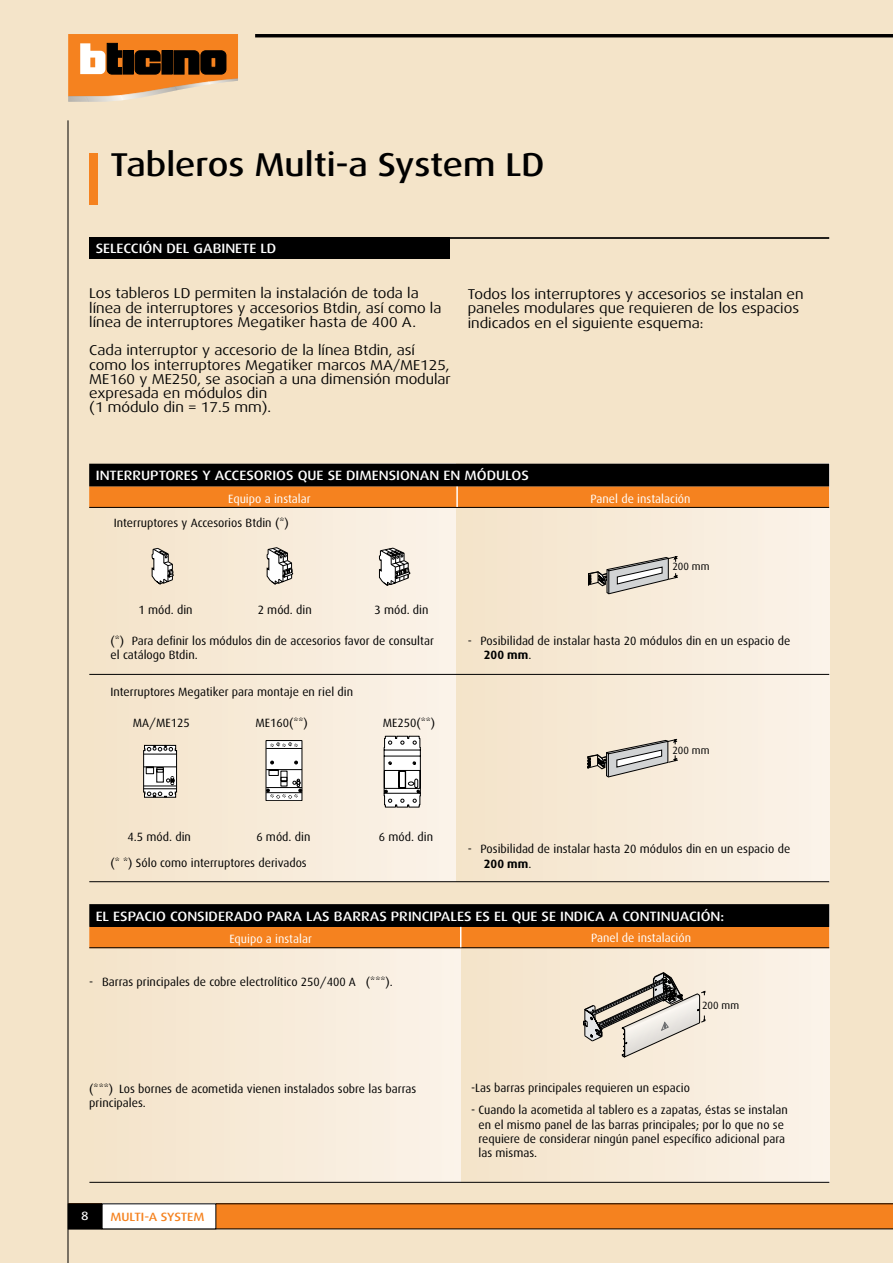
<style>
.page{position:relative;width:893px;height:1263px;background:#f4e4c9}
.page>*{position:absolute;margin:0;border:0;box-sizing:border-box;transform-origin:0 0}
.t1{font:500 33px "Dax Wide";color:#000}
.t2{font:14.25px/14.2px "Dax Wide";color:#000}
.t3{font:500 13.5px "Dax Wide";color:#fff}
.t4{font:12px/14.2px "Dax";color:#000}
.t5{font:12px "Dax";color:#fff}
.t6{font:500 12px "Dax Wide";letter-spacing:-.01em;color:#f5821f}
.t7{font:500 12px "Dax Wide";color:#fff}
.t8{font:10.5px "Dax";color:#000}
.s1{font-weight:700}
</style>
<div class="page">
<hr style="left:68px;top:120px;width:1px;height:1143px;background:#000">
<hr style="left:255px;top:34px;width:638px;height:3px;background:#000">
<svg style="left:68px;top:34px;width:170px;height:68px;background:#ba7b44"></svg>
<svg style="left:68px;top:1203px;width:825px;height:26px;background:#d9731b"></svg>
<div style="left:102px;top:1204px;width:114px;height:25px;background:#fff"></div>
<div style="left:461px;top:905px;width:368px;height:277px;background:linear-gradient(to right,#f4e3c9,#fbf3e9)"></div>
<div style="left:89px;top:905px;width:371px;height:277px;background:linear-gradient(to right,#f4e3c9,#fbf3e9)"></div>
<div style="left:89px;top:464px;width:368px;height:418px;background:linear-gradient(to right,#f4e3c9,#fbf3e9)"></div>
<div style="left:457px;top:464px;width:372px;height:417px;background:linear-gradient(to right,#f4e3c9,#fbf3e9)"></div>
<div style="left:90px;top:927px;width:738px;height:20px;background:#f5821f"></div>
<div style="left:90px;top:905px;width:738px;height:21px;background:#000"></div>
<div style="left:89px;top:904px;width:740px;height:23px;border:2px solid #000"></div>
<div style="left:90px;top:487px;width:738px;height:20px;background:#f5821f"></div>
<div style="left:89px;top:486px;width:740px;height:22px;border:2px solid #f5821f"></div>
<div style="left:90px;top:464px;width:738px;height:22px;background:#000"></div>
<hr style="left:89px;top:674px;width:740px;height:1px;background:#000">
<hr style="left:89px;top:881px;width:740px;height:1px;background:#000">
<svg style="left:384px;top:736px;width:37px;height:71px;background:#c6c6c6"></svg>
<svg style="left:266px;top:740px;width:36px;height:61px;background:#c6c6c6"></svg>
<svg style="left:143px;top:745px;width:34px;height:52px;background:#b6b6b6"></svg>
<svg style="left:152px;top:547px;width:28px;height:37px"></svg>
<svg style="left:258px;top:547px;width:41px;height:37px"></svg>
<svg style="left:367px;top:548px;width:43px;height:37px;background:#bebab4"></svg>
<svg style="left:583px;top:972px;width:122px;height:85px"></svg>
<svg style="left:588px;top:556px;width:90px;height:38px"></svg>
<svg style="left:588px;top:739px;width:89px;height:38px"></svg>
<div style="left:89px;top:153px;width:9px;height:51px;background:#f5821f"></div>
<div style="left:89px;top:238px;width:361px;height:21px;background:#000"></div>
<hr style="left:89px;top:237px;width:740px;height:2px;background:#000">
<hr style="left:89px;top:507px;width:740px;height:1px;background:#000">
<hr style="left:89px;top:947px;width:740px;height:1px;background:#000">
<svg style="left:460px;top:927px;width:1px;height:20px"></svg>
<hr style="left:456px;top:486px;width:2px;height:21px;background:#fff">
<hr style="left:89px;top:1182px;width:740px;height:1px;background:#000">
<h1 class="t1" style="left:111px;top:146px;width:435px">TABLEROS MULTI-A SYSTEM LD</h1>
<p class="t3" style="left:96px;top:241px;width:15px">SELECCI</p>
<p class="t3" style="left:143px;top:241px;width:33px">ÓN DEL</p>
<p class="t3" style="left:193px;top:241px;width:36px">GABINETE</p>
<p class="t3" style="left:260px;top:241px;width:17px">LD</p>
<p class="t2" style="left:89px;top:286px;width:354px">Los tableros LD permiten la instalación de toda la línea de interruptores y accesorios Btdin, así como la línea de interruptores Megatiker hasta de 400 A.</p>
<p class="t2" style="left:89px;top:343px;width:363px">Cada interruptor y accesorio de la línea Btdin, así como los interruptores Megatiker marcos MA/ME125, ME160 y ME250, se asocian a una dimensión modular expresada en módulos din<br>(1 módulo din = 17.5 mm).</p>
<p class="t2" style="left:468px;top:287px;width:337px">Todos los interruptores y accesorios se instalan en paneles modulares que requieren de los espacios indicados en el siguiente esquema:</p>
<p class="t3" style="left:96px;top:468px;width:128px">INTERRUPTORES Y ACCES</p>
<p class="t3" style="left:254px;top:468px;width:54px">ORIOS QUE</p>
<p class="t3" style="left:328px;top:468px;width:27px">SE DIMENSI</p>
<p class="t3" style="left:400px;top:468px;width:21px">ONAN</p>
<p class="t3" style="left:444px;top:468px;width:86px">EN MÓDULOS</p>
<p class="t5" style="left:228px;top:492px;width:84px">Equipo a instalar</p>
<p class="t5" style="left:590px;top:492px;width:102px">Panel de instalación</p>
<p class="t4" style="left:114px;top:516px;width:176px">Interruptores y Accesorios Btdin (*)</p>
<p class="t4" style="left:138px;top:602px;width:56px">1 mód. din</p>
<p class="t4" style="left:258px;top:602px;width:56px">2 mód. din</p>
<p class="t4" style="left:374px;top:602px;width:56px">3 mód. din</p>
<p class="t4" style="left:111px;top:633px;width:325px">(*) Para definir los módulos din de accesorios favor de consultar el catálogo Btdin.</p>
<p class="t4" style="left:111px;top:685px;width:244px">Interruptores Megatiker para montaje en riel din</p>
<p class="t4" style="left:133px;top:715px;width:58px">MA/ME125</p>
<p class="t4" style="left:127px;top:830px;width:65px">4.5 mód. din</p>
<p class="t4" style="left:255px;top:715px;width:54px">ME160(**)</p>
<p class="t4" style="left:383px;top:715px;width:54px">ME250(**)</p>
<p class="t4" style="left:256px;top:830px;width:56px">6 mód. din</p>
<p class="t4" style="left:379px;top:830px;width:56px">6 mód. din</p>
<p class="t4" style="left:111px;top:856px;width:198px">(* *) Sólo como interruptores derivados</p>
<p class="t8" style="left:672px;top:561px;width:39px">200 mm</p>
<p class="t4" style="left:484px;top:634px;width:308px;text-indent:-16px">- Posibilidad de instalar hasta 20 módulos din en un espacio de<br><span class="s1">200 mm</span>.</p>
<p class="t8" style="left:672px;top:744px;width:39px">200 mm</p>
<p class="t4" style="left:484px;top:842px;width:308px;text-indent:-16px">- Posibilidad de instalar hasta 20 módulos din en un espacio de<br><span class="s1">200 mm</span>.</p>
<p class="t3" style="left:96px;top:908px;width:26px">EL ESPACI</p>
<p class="t3" style="left:156px;top:908px;width:40px">O CONSIDE</p>
<p class="t3" style="left:225px;top:908px;width:90px">RADO PARALAS</p>
<p class="t3" style="left:334px;top:908px;width:83px">BARRAS PRINCIPALES</p>
<p class="t3" style="left:476px;top:908px;width:46px">ESELQUE</p>
<p class="t3" style="left:542px;top:908px;width:27px">SE INDICA</p>
<p class="t3" style="left:609px;top:908px;width:40px">A CONTINUACI</p>
<p class="t3" style="left:701px;top:908px;width:25px">ÓN:</p>
<p class="t5" style="left:229px;top:932px;width:84px">Equipo a instalar</p>
<p class="t5" style="left:591px;top:931px;width:102px">Panel de instalación</p>
<p class="t4" style="left:89px;top:974px;width:305px">- Barras principales de cobre electrolítico 250/400 A (***).</p>
<p class="t8" style="left:702px;top:999px;width:39px">200 mm</p>
<p class="t4" style="left:89px;top:1082px;width:329px">(***) Los bornes de acometida vienen instalados sobre las barras principales.</p>
<p class="t4" style="left:471px;top:1081px;width:220px">-Las barras principales requieren un espacio</p>
<p class="t4" style="left:478px;top:1103px;width:311px;text-indent:-7px">- Cuando la acometida al tablero es a zapatas, éstas se instalan en el mismo panel de las barras principales; por lo que no se requiere de considerar ningún panel específico adicional para las mismas.</p>
<p class="t7" style="left:81px;top:1209px;width:9px">8</p>
<p class="t6" style="left:111px;top:1210px;width:95px">MULTI-A SYSTEM</p>
</div>
